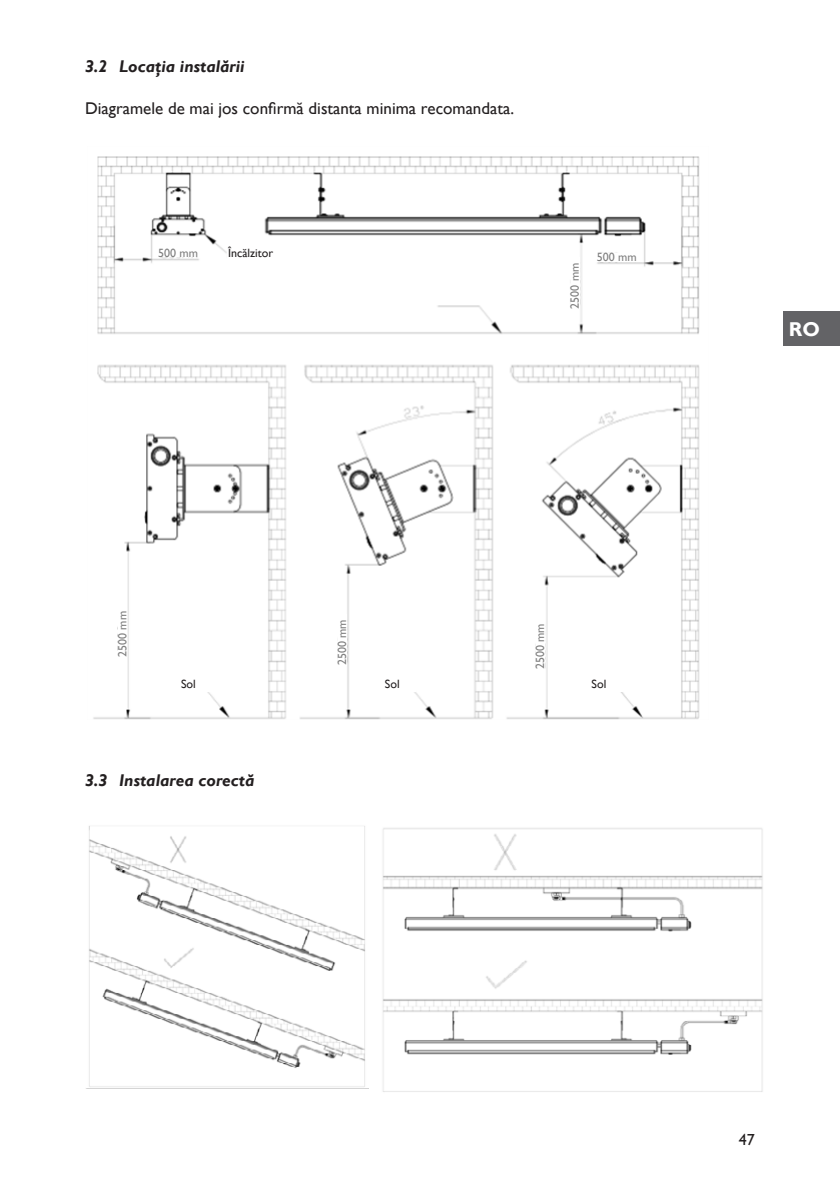
<style>
.page{position:relative;width:840px;height:1191px;background:#fff}
.page>*{position:absolute;margin:0;border:0;box-sizing:border-box;transform-origin:0 0}
.t1{font:700 20px "Gill Sans";color:#fff}
.Kop2{font:17px "Gill Sans";color:#231f20}
.Kop2-2{font:italic 700 17px "Gill Sans";color:#231f20}
.t2{font:16px "Gill Sans";color:#231f20}
.t3{font:12px "Gill Sans";color:#808080}
.t4{font:12px "Gill Sans";color:#231f20}
</style>
<div class="page">
<div style="left:782px;top:312px;width:57px;height:34px;background:#636366"></div>
<img style="left:93px;top:156px;width:607px;height:564px">
<div style="left:158px;top:248px;width:40px;height:9px;background:#fff"></div>
<div style="left:596px;top:253px;width:40px;height:9px;background:#fff"></div>
<div style="left:570px;top:257px;width:9px;height:51px;background:#fff"></div>
<div style="left:118px;top:605px;width:9px;height:52px;background:#fff"></div>
<div style="left:338px;top:614px;width:8px;height:51px;background:#fff"></div>
<div style="left:535px;top:618px;width:9px;height:51px;background:#fff"></div>
<img style="left:382px;top:828px;width:381px;height:264px">
<img style="left:86px;top:826px;width:282px;height:263px">
<div style="left:227px;top:245px;width:47px;height:16px;background:#fff"></div>
<div style="left:164px;top:676px;width:48px;height:16px;background:#fff"></div>
<div style="left:368px;top:676px;width:48px;height:16px;background:#fff"></div>
<div style="left:574px;top:676px;width:48px;height:16px;background:#fff"></div>
<p class="Kop2-2" style="left:85px;top:56px;width:161px">3.2 Locaţia instalării</p>
<p class="Kop2" style="left:85px;top:98px;width:430px">Diagramele de mai jos confirmă distanta minima recomandata.</p>
<p class="t3" style="left:158px;top:246px;width:41px">500 mm</p>
<p class="t4" style="left:228px;top:246px;width:47px">Încălzitor</p>
<p class="t3" style="left:567px;top:308px;width:47px;rotate:-90deg">2500 mm</p>
<p class="t3" style="left:596px;top:250px;width:41px">500 mm</p>
<p class="t3" style="left:115px;top:657px;width:47px;rotate:-90deg">2500 mm</p>
<p class="t3" style="left:335px;top:665px;width:47px;rotate:-90deg">2500 mm</p>
<p class="t3" style="left:532px;top:669px;width:47px;rotate:-90deg">2500 mm</p>
<p class="t4" style="left:181px;top:677px;width:16px">Sol</p>
<p class="t4" style="left:384px;top:677px;width:16px">Sol</p>
<p class="t4" style="left:591px;top:677px;width:16px">Sol</p>
<p class="Kop2-2" style="left:85px;top:770px;width:171px">3.3 Instalarea corectă</p>
<p class="t1" style="left:788px;top:317px;width:33px">RO</p>
<p class="t2" style="left:738px;top:1130px;width:17px">47</p>
</div>
